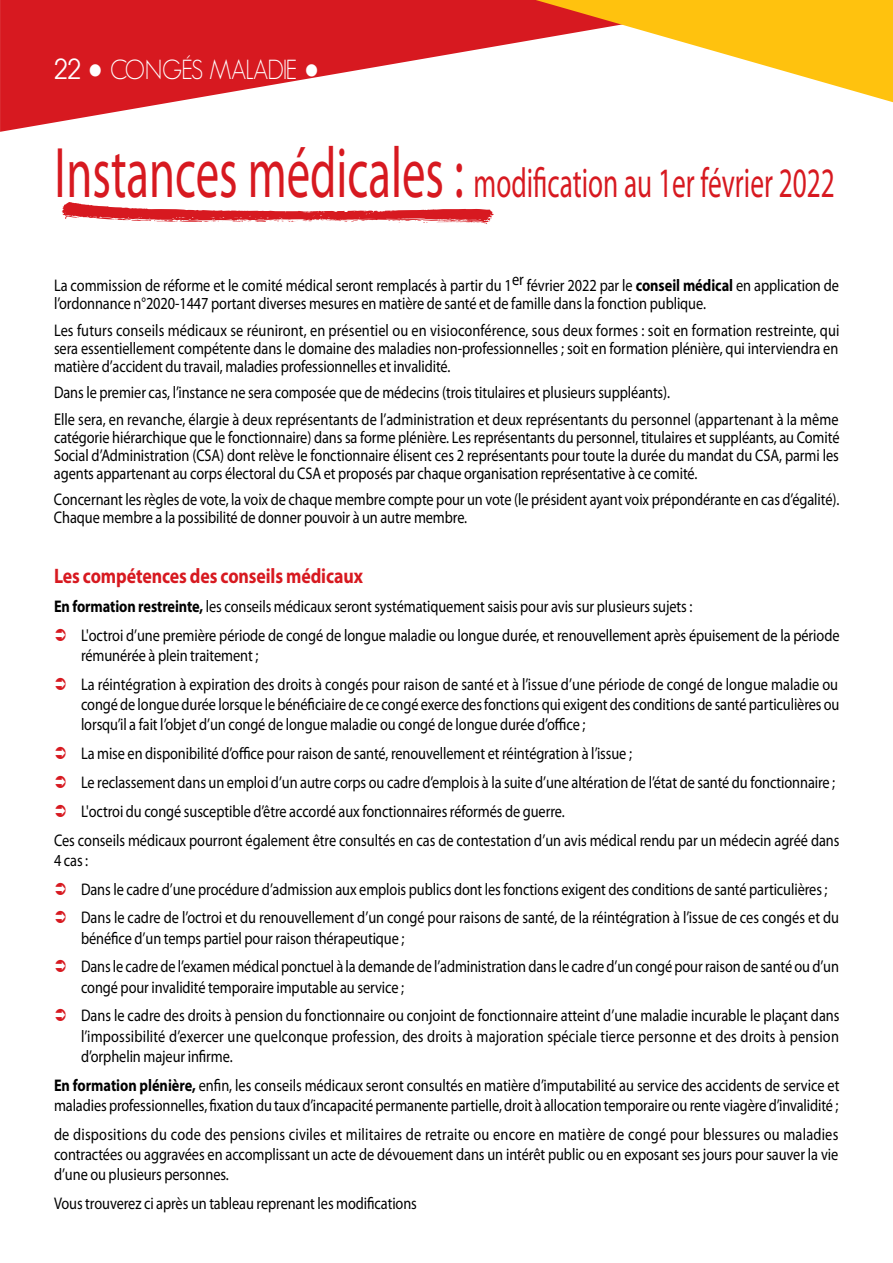
<style>
.page{position:relative;width:893px;height:1263px;background:#fff}
.page>*{position:absolute;margin:0;border:0;box-sizing:border-box;transform-origin:0 0}
.t1{font:42px "Myriad Pro";color:#d71920;scale:.65 1}
.t2{font:300 27px "Geosans";letter-spacing:-.045em;color:#fff;scale:.9 1}
.t3{font:700 21px "Myriad Pro";letter-spacing:-.005em;color:#d71920;scale:.85 1}
.t4{font:16.8px/18px "Myriad Pro";letter-spacing:-.005em;color:#000;scale:.85 1}
.s1{font-family:"Avant Garde";font-weight:400}
.s2{font-family:"Narkisim";font-weight:400}
.s3{font-family:"Emilly Stories Swash";font-size:139.05px}
.s4{font-size:72px}
.s5{font-weight:700}
</style>
<div class="page">
<svg style="left:0;top:0;width:534px;height:132px;fill:#d71920"></svg>
<svg style="left:534px;top:0;width:359px;height:102px"></svg>
<h2 class="t2" style="left:54px;top:55px;width:296px"><span class="s1">22</span> <span class="s2">•</span> CONGÉS MALADIE <span class="s2">•</span></h2>
<h1 class="t1" style="left:54px;top:157px;width:1203px"><span class="s3">l</span><span class="s4">I nstances médicales :</span> modification au 1er février 2022</h1>
<p class="t4" style="left:54px;top:276px;width:925px">La commission de réforme et le comité médical seront remplacés à partir du 1er février 2022 par le <span class="s5">conseil médical</span> en application de l’ordonnance n°2020-1447 portant diverses mesures en matière de santé et de famille dans la fonction publique.</p>
<p class="t4" style="left:54px;top:321px;width:926px;text-align:justify">Les futurs conseils médicaux se réuniront, en présentiel ou en visioconférence, sous deux formes : soit en formation restreinte, qui sera essentiellement compétente dans le domaine des maladies non-professionnelles ; soit en formation plénière, qui interviendra en matière d’accident du travail, maladies professionnelles et invalidité.</p>
<p class="t4" style="left:54px;top:379px;width:925px;line-height:26.5px">Dans le premier cas, l’instance ne sera composée que de médecins (trois titulaires et plusieurs suppléants).<br>Elle sera, en revanche, élargie à deux représentants de l’administration et deux représentants du personnel (appartenant à la même</p>
<p class="t4" style="left:54px;top:428px;width:926px;text-align:justify">catégorie hiérarchique que le fonctionnaire) dans sa forme plénière. Les représentants du personnel, titulaires et suppléants, au Comité Social d’Administration (CSA) dont relève le fonctionnaire élisent ces 2 représentants pour toute la durée du mandat du CSA, parmi les agents appartenant au corps électoral du CSA et proposés par chaque organisation représentative à ce comité.</p>
<p class="t4" style="left:54px;top:490px;width:926px">Concernant les règles de vote, la voix de chaque membre compte pour un vote (le président ayant voix prépondérante en cas d’égalité).<br>Chaque membre a la possibilité de donner pouvoir à un autre membre.</p>
<p class="t3" style="left:54px;top:563px;width:365px">Les compétences des conseils médicaux</p>
<p class="t4" style="left:81px;top:592px;width:894px;line-height:28.8px;text-indent:-27px"><span class="s5">En formation restreinte,</span> les conseils médicaux seront systématiquement saisis pour avis sur plusieurs sujets :<br>L'octroi d’une première période de congé de longue maladie ou longue durée, et renouvellement après épuisement de la période</p>
<p class="t4" style="left:81px;top:641px;width:892px;line-height:28.8px">rémunérée à plein traitement ;<br>La réintégration à expiration des droits à congés pour raison de santé et à l’issue d’une période de congé de longue maladie ou</p>
<p class="t4" style="left:81px;top:694px;width:894px;line-height:20.2px">congé de longue durée lorsque le bénéficiaire de ce congé exerce des fonctions qui exigent des conditions de santé particulières ou lorsqu’il a fait l’objet d’un congé de longue maladie ou congé de longue durée d’office ;</p>
<p class="t4" style="left:81px;top:744px;width:650px">La mise en disponibilité d’office pour raison de santé, renouvellement et réintégration à l’issue ;</p>
<p class="t4" style="left:81px;top:773px;width:889px">Le reclassement dans un emploi d’un autre corps ou cadre d’emplois à la suite d’une altération de l’état de santé du fonctionnaire ;</p>
<p class="t4" style="left:81px;top:802px;width:571px">L'octroi du congé susceptible d’être accordé aux fonctionnaires réformés de guerre.</p>
<p class="t4" style="left:54px;top:831px;width:926px">Ces conseils médicaux pourront également être consultés en cas de contestation d’un avis médical rendu par un médecin agréé dans</p>
<p class="t4" style="left:81px;top:845px;width:893px;line-height:28.8px;text-indent:-27px">4 cas :<br>Dans le cadre d’une procédure d’admission aux emplois publics dont les fonctions exigent des conditions de santé particulières ;<br>Dans le cadre de l’octroi et du renouvellement d’un congé pour raisons de santé, de la réintégration à l’issue de ces congés et du</p>
<p class="t4" style="left:81px;top:923px;width:893px;line-height:28.8px">bénéfice d’un temps partiel pour raison thérapeutique ;<br>Dans le cadre de l’examen médical ponctuel à la demande de l’administration dans le cadre d’un congé pour raison de santé ou d’un</p>
<p class="t4" style="left:81px;top:972px;width:894px;line-height:28.8px">congé pour invalidité temporaire imputable au service ;<br>Dans le cadre des droits à pension du fonctionnaire ou conjoint de fonctionnaire atteint d’une maladie incurable le plaçant dans</p>
<p class="t4" style="left:81px;top:1025px;width:893px;line-height:20.2px">l’impossibilité d’exercer une quelconque profession, des droits à majoration spéciale tierce personne et des droits à pension d’orphelin majeur infirme.</p>
<p class="t4" style="left:54px;top:1074px;width:926px;line-height:20.2px"><span class="s5">En formation plénière,</span> enfin, les conseils médicaux seront consultés en matière d’imputabilité au service des accidents de service et maladies professionnelles, fixation du taux d’incapacité permanente partielle, droit à allocation temporaire ou rente viagère d’invalidité ;</p>
<p class="t4" style="left:54px;top:1123px;width:924px;line-height:20.2px;text-align:justify">de dispositions du code des pensions civiles et militaires de retraite ou encore en matière de congé pour blessures ou maladies contractées ou aggravées en accomplissant un acte de dévouement dans un intérêt public ou en exposant ses jours pour sauver la vie d’une ou plusieurs personnes.</p>
<p class="t4" style="left:54px;top:1194px;width:429px">Vous trouverez ci après un tableau reprenant les modifications</p>
</div>
